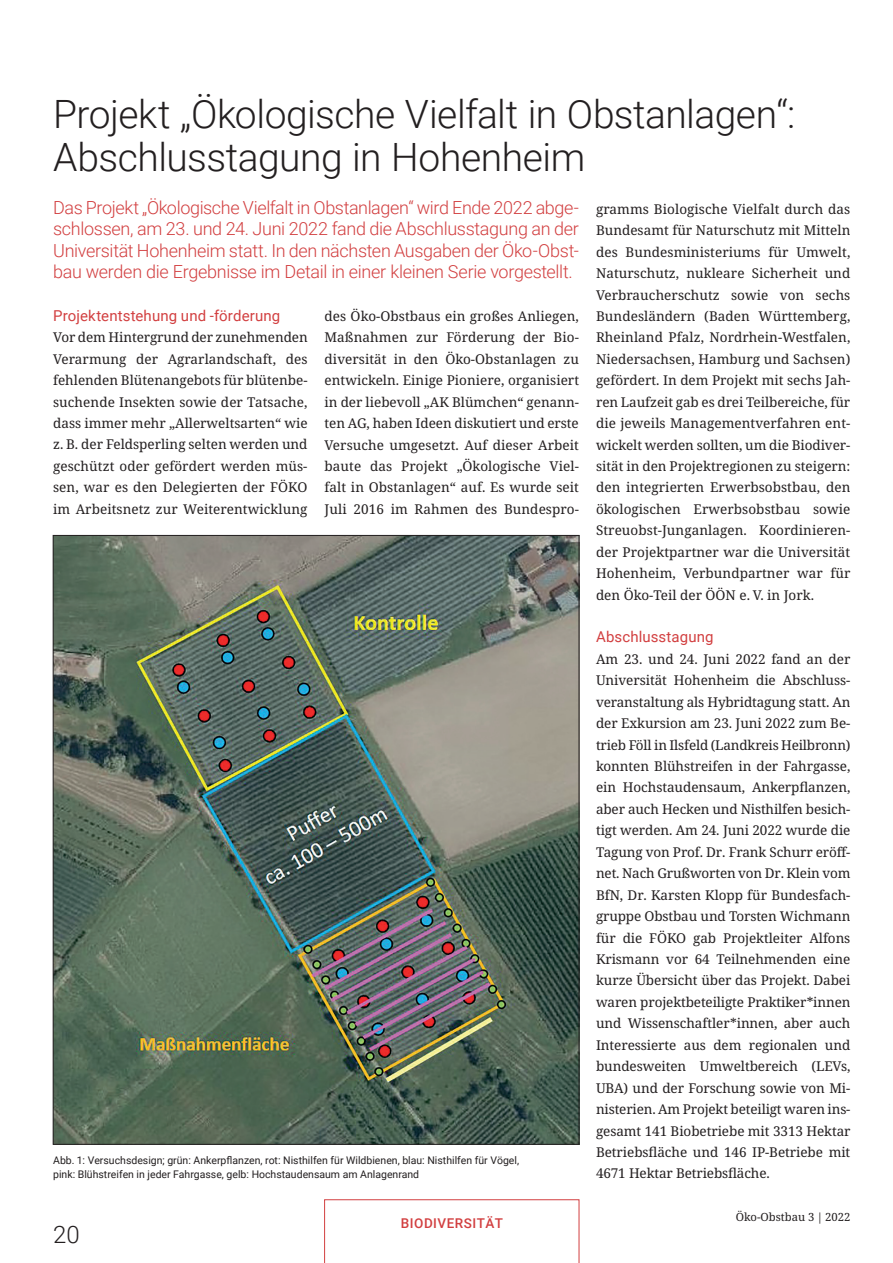
<style>
.page{position:relative;width:893px;height:1263px;background:#fff}
.page>*{position:absolute;margin:0;border:0;box-sizing:border-box;transform-origin:0 0}
.t1{font:300 39px/42.9px "Roboto";letter-spacing:-.015em;color:#231f20}
.t2{font:300 24px "Roboto";color:#231f20}
.t3{font:300 18px/21.5px "Roboto";letter-spacing:-.015em;color:#d23f40;text-align:justify}
.t4{font:15px "Roboto";letter-spacing:.005em;color:#d23f40}
.t5{font:13.5px/21.5px "Noto Serif";letter-spacing:.005em;color:#231f20;text-align:justify}
.t6{font:500 13.5px "Roboto";letter-spacing:.035em;color:#d23f40}
.t7{font:11.25px "Noto Serif";color:#231f20}
.t8{font:10.5px/13.5px "Roboto";color:#231f20}
</style>
<div class="page">
<svg style="left:324px;top:1199px;width:255px;height:64px"></svg>
<img style="left:55px;top:537px;width:522px;height:605px">
<h1 class="t1" style="left:53px;top:91px;width:744px">Projekt „Ökologische Vielfalt in Obstanlagen“:<br>Abschlusstagung in Hohenheim</h1>
<p class="t3" style="left:53px;top:196px;width:527px">Das Projekt „Ökologische Vielfalt in Obstanlagen“ wird Ende 2022 abge&shy;schlossen, am 23. und 24. Juni 2022 fand die Abschlusstagung an der Universität Hohenheim statt. In den nächsten Ausgaben der Öko-Obst&shy;bau werden die Ergebnisse im Detail in einer kleinen Serie vorgestellt.</p>
<p class="t5" style="left:596px;top:199px;width:256px">gramms Biologische Vielfalt durch das Bundesamt für Naturschutz mit Mitteln des Bundesministeriums für Umwelt, Naturschutz, nukleare Sicherheit und Verbraucherschutz sowie von sechs Bundesländern (Baden Württemberg, Rheinland Pfalz, Nordrhein-Westfalen, Niedersachsen, Hamburg und Sachsen) gefördert. In dem Projekt mit sechs Jah&shy;ren Laufzeit gab es drei Teilbereiche, für die jeweils Managementverfahren ent&shy;wickelt werden sollten, um die Biodiver&shy;sität in den Projektregionen zu steigern: den integrierten Erwerbsobstbau, den ökologischen Erwerbsobstbau sowie Streuobst-Junganlagen. Koordinieren&shy;der Projektpartner war die Universität Hohenheim, Verbundpartner war für den Öko-Teil der ÖÖN e. V. in Jork.</p>
<p class="t4" style="left:596px;top:626px;width:119px">Abschlusstagung</p>
<p class="t5" style="left:596px;top:649px;width:256px">Am 23. und 24. Juni 2022 fand an der Universität Hohenheim die Abschluss&shy;veranstaltung als Hybridtagung statt. An der Exkursion am 23. Juni 2022 zum Be&shy;trieb Föll in Ilsfeld (Landkreis Heilbronn) konnten Blühstreifen in der Fahrgasse, ein Hochstaudensaum, Ankerpflanzen, aber auch Hecken und Nisthilfen besich&shy;tigt werden. Am 24. Juni 2022 wurde die Tagung von Prof. Dr. Frank Schurr eröff&shy;net. Nach Grußworten von Dr. Klein vom BfN, Dr. Karsten Klopp für Bundesfach&shy;gruppe Obstbau und Torsten Wichmann für die FÖKO gab Projektleiter Alfons Krismann vor 64 Teilnehmenden eine kurze Übersicht über das Projekt. Dabei waren projektbeteiligte Praktiker*innen und Wissenschaftler*innen, aber auch Interessierte aus dem regionalen und bundesweiten Umweltbereich (LEVs, UBA) und der Forschung sowie von Mi&shy;nisterien. Am Projekt beteiligt waren ins&shy;gesamt 141 Biobetriebe mit 3313 Hektar Betriebsfläche und 146 IP-Betriebe mit 4671 Hektar Betriebsfläche.</p>
<p class="t5" style="left:325px;top:306px;width:256px">des Öko-Obstbaus ein großes Anliegen, Maßnahmen zur Förderung der Bio&shy;diversität in den Öko-Obstanlagen zu entwickeln. Einige Pioniere, organisiert in der liebevoll „AK Blümchen“ genann&shy;ten AG, haben Ideen diskutiert und erste Versuche umgesetzt. Auf dieser Arbeit baute das Projekt „Ökologische Viel&shy;falt in Obstanlagen“ auf. Es wurde seit Juli 2016 im Rahmen des Bundespro-</p>
<p class="t4" style="left:53px;top:305px;width:229px">Projektentstehung und -förderung</p>
<p class="t5" style="left:53px;top:327px;width:256px">Vor dem Hintergrund der zunehmenden Verarmung der Agrarlandschaft, des fehlenden Blütenangebots für blütenbe&shy;suchende Insekten sowie der Tatsache, dass immer mehr „Allerweltsarten“ wie z. B. der Feldsperling selten werden und geschützt oder gefördert werden müs&shy;sen, war es den Delegierten der FÖKO im Arbeitsnetz zur Weiterentwicklung</p>
<p class="t8" style="left:53px;top:1153px;width:467px">Abb. 1: Versuchsdesign; grün: Ankerpflanzen, rot: Nisthilfen für Wildbienen, blau: Nisthilfen für Vögel, pink: Blühstreifen in jeder Fahrgasse, gelb: Hochstaudensaum am Anlagenrand</p>
<h2 class="t2" style="left:53px;top:1217px;width:28px">20</h2>
<p class="t6" style="left:401px;top:1214px;width:104px">BIODIVERSITÄT</p>
<p class="t7" style="left:736px;top:1209px;width:116px">Öko-Obstbau 3 | 2022</p>
</div>
